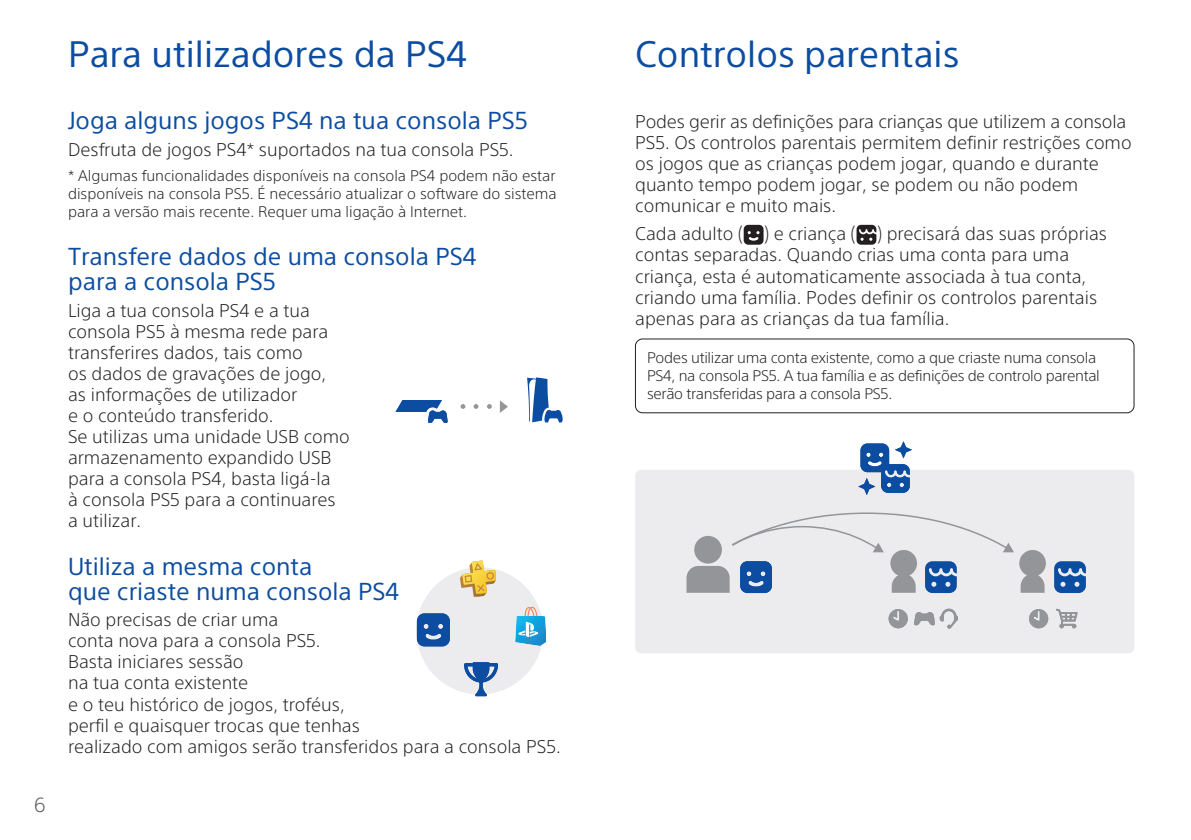
<style>
.page{position:relative;width:1191px;height:840px;background:#fff}
.page>*{position:absolute;margin:0;border:0;box-sizing:border-box;transform-origin:0 0}
.L1{font:36px "SST";color:#0d4da1}
.L2{font:24px/25px "SST";color:#0d4da1}
.t1{font:300 20px "SST";color:#57585a}
.body{font:300 18px/21px "SST";color:#231f20}
.body_0-1_25mm{font:300 18px/21px "SST";color:#231f20}
.body_ast{font:300 15px/18px "SST";color:#231f20;text-align:justify}
.Hint_Body{font:300 15px/18px "SST";letter-spacing:-.02em;color:#231f20}
</style>
<div class="page">
<svg style="left:743px;top:225px;width:20px;height:19px"></svg>
<svg style="left:856px;top:225px;width:20px;height:19px"></svg>
<div style="left:635px;top:338px;width:499px;height:75px;border:1px solid #231f20;border-radius:7px"></div>
<div style="left:635px;top:469px;width:499px;height:183px;background:#ececee;border-radius:6px"></div>
<svg style="left:858px;top:441px;width:54px;height:54px"></svg>
<svg style="left:779px;top:512px;width:228px;height:41px"></svg>
<svg style="left:1056px;top:608px;width:21px;height:20px"></svg>
<svg style="left:1029px;top:609px;width:19px;height:19px"></svg>
<svg style="left:1054px;top:561px;width:32px;height:31px"></svg>
<svg style="left:1003px;top:542px;width:11px;height:10px"></svg>
<svg style="left:686px;top:525px;width:272px;height:104px"></svg>
<div style="left:890px;top:549px;width:27px;height:27px;background:#939598;border-radius:50%"></div>
<svg style="left:1020px;top:573px;width:24px;height:19px"></svg>
<div style="left:1019px;top:549px;width:27px;height:27px;background:#939598;border-radius:50%"></div>
<svg style="left:395px;top:400px;width:53px;height:23px"></svg>
<svg style="left:527px;top:377px;width:35px;height:45px"></svg>
<svg style="left:460px;top:404px;width:5px;height:4px"></svg>
<svg style="left:473px;top:404px;width:5px;height:4px"></svg>
<svg style="left:487px;top:404px;width:5px;height:4px"></svg>
<svg style="left:500px;top:400px;width:8px;height:12px"></svg>
<div style="left:416px;top:567px;width:127px;height:127px;background:#ececee;border-radius:50%"></div>
<svg style="left:515px;top:606px;width:31px;height:39px"></svg>
<svg style="left:460px;top:560px;width:36px;height:36px"></svg>
<svg style="left:417px;top:613px;width:33px;height:33px"></svg>
<svg style="left:464px;top:662px;width:34px;height:33px"></svg>
<p class="t1" style="left:34px;top:792px;width:13px">6</p>
<p class="L1" style="left:68px;top:33px;width:401px">Para utilizadores da PS4</p>
<p class="L2" style="left:68px;top:108px;width:461px">Joga alguns jogos PS4 na tua consola PS5</p>
<p class="body" style="left:68px;top:139px;width:447px">Desfruta de jogos PS4* suportados na tua consola PS5.</p>
<p class="body_ast" style="left:68px;top:167px;width:490px">* Algumas funcionalidades disponíveis na consola PS4 podem não estar disponíveis na consola PS5. É necessário atualizar o software do sistema para a versão mais recente. Requer uma ligação à Internet.</p>
<p class="L2" style="left:68px;top:243px;width:410px">Transfere dados de uma consola PS4 para a consola PS5</p>
<p class="body" style="left:68px;top:299px;width:262px">Liga a tua consola PS4 e a tua consola PS5 à mesma rede para transferires dados, tais como<br>os dados de gravações de jogo, as informações de utilizador<br>e o conteúdo transferido.</p>
<p class="body" style="left:68px;top:425px;width:283px">Se utilizas uma unidade USB como armazenamento expandido USB para a consola PS4, basta ligá-la<br>à consola PS5 para a continuares a utilizar.</p>
<p class="L2" style="left:68px;top:553px;width:333px">Utiliza a mesma conta<br>que criaste numa consola PS4</p>
<p class="body" style="left:68px;top:609px;width:494px">Não precisas de criar uma<br>conta nova para a consola PS5.<br>Basta iniciares sessão<br>na tua conta existente<br>e o teu histórico de jogos, troféus,<br>perfil e quaisquer trocas que tenhas<br>realizado com amigos serão transferidos para a consola PS5.</p>
<p class="L1" style="left:635px;top:33px;width:326px">Controlos parentais</p>
<p class="body_0-1_25mm" style="left:635px;top:111px;width:498px">Podes gerir as definições para crianças que utilizem a consola PS5. Os controlos parentais permitem definir restrições como os jogos que as crianças podem jogar, quando e durante quanto tempo podem jogar, se podem ou não podem comunicar e muito mais.</p>
<p class="body_0-1_25mm" style="left:635px;top:223px;width:473px">Cada adulto ( ) e criança ( ) precisará das suas próprias contas separadas. Quando crias uma conta para uma criança, esta é automaticamente associada à tua conta, criando uma família. Podes definir os controlos parentais apenas para as crianças da tua família.</p>
<p class="Hint_Body" style="left:647px;top:349px;width:454px">Podes utilizar uma conta existente, como a que criaste numa consola<br>PS4, na consola PS5. A tua família e as definições de controlo parental serão transferidas para a consola PS5.</p>
</div>
